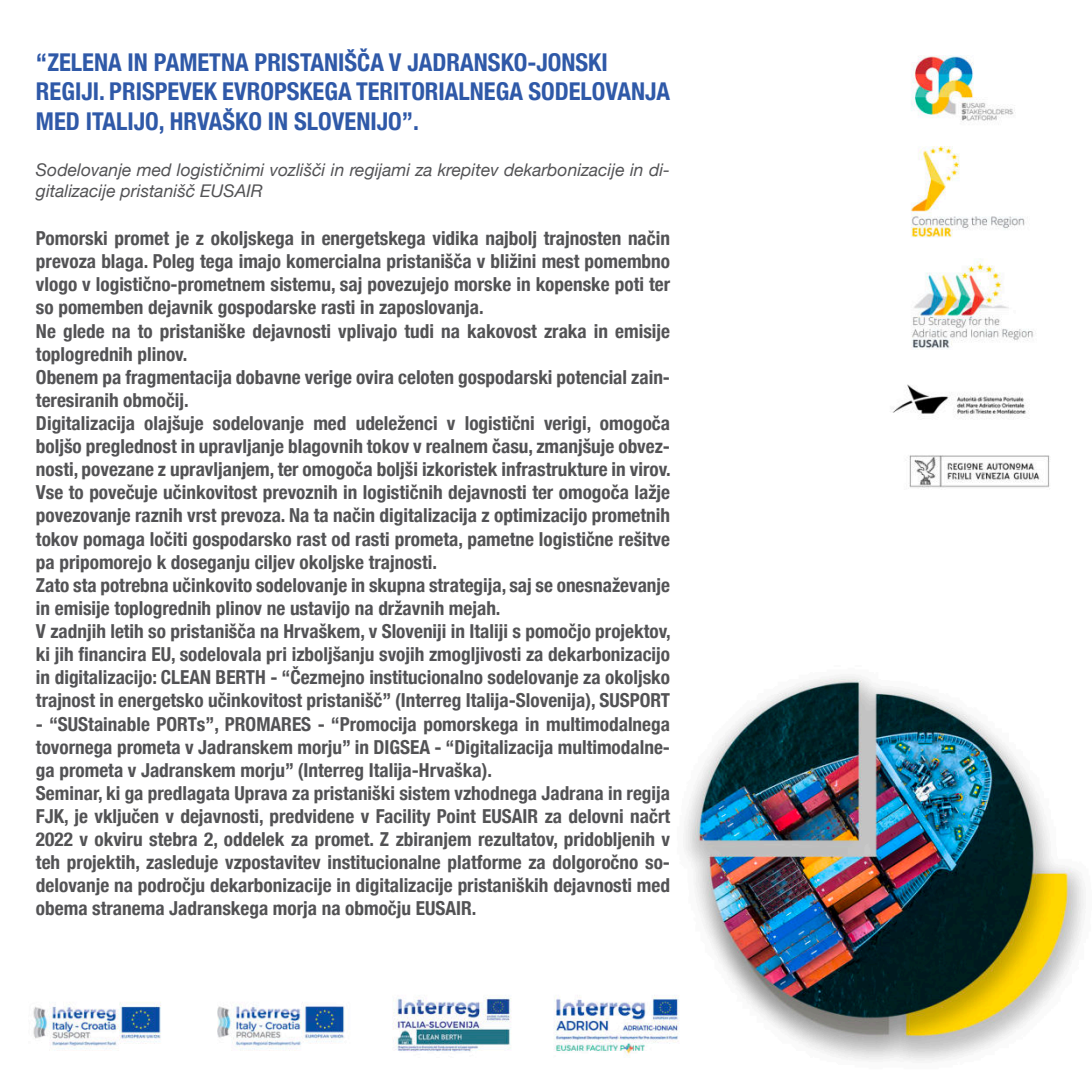
<style>
.page{position:relative;width:1092px;height:1092px;background:#fff}
.page>*{position:absolute;margin:0;border:0;box-sizing:border-box;transform-origin:0 0}
.t1{font:700 condensed 24.5px/29.4px "Helvetica Neue";color:#2f59a8}
.t2{font:700 condensed 19.25px/23.1px "Helvetica Neue";color:#535355}
.t3{font:italic 17.5px/21px "Helvetica Neue";color:#535355}
</style>
<div class="page">
<img style="left:33px;top:55px;width:1052px;height:1006px">
<p class="t1" style="left:36px;top:46px;width:635px">“ZELENA IN PAMETNA PRISTANIŠČA V JADRANSKO-JONSKI<br>REGIJI. PRISPEVEK EVROPSKEGA TERITORIALNEGA SODELOVANJA<br>MED ITALIJO, HRVAŠKO IN SLOVENIJO”.</p>
<p class="t3" style="left:36px;top:160px;width:635px">Sodelovanje med logističnimi vozlišči in regijami za krepitev dekarbonizacije in di&shy;gitalizacije pristanišč EUSAIR</p>
<p class="t2" style="left:36px;top:225px;width:636px">Pomorski promet je z okoljskega in energetskega vidika najbolj trajnosten način prevoza blaga. Poleg tega imajo komercialna pristanišča v bližini mest pomembno vlogo v logistično-prometnem sistemu, saj povezujejo morske in kopenske poti ter so pomemben dejavnik gospodarske rasti in zaposlovanja.<br>Ne glede na to pristaniške dejavnosti vplivajo tudi na kakovost zraka in emisije toplogrednih plinov.<br>Obenem pa fragmentacija dobavne verige ovira celoten gospodarski potencial zain&shy;teresiranih območij.<br>Digitalizacija olajšuje sodelovanje med udeleženci v logistični verigi, omogoča boljšo preglednost in upravljanje blagovnih tokov v realnem času, zmanjšuje obvez&shy;nosti, povezane z upravljanjem, ter omogoča boljši izkoristek infrastrukture in virov.<br>Vse to povečuje učinkovitost prevoznih in logističnih dejavnosti ter omogoča lažje povezovanje raznih vrst prevoza. Na ta način digitalizacija z optimizacijo prometnih tokov pomaga ločiti gospodarsko rast od rasti prometa, pametne logistične rešitve pa pripomorejo k doseganju ciljev okoljske trajnosti.<br>Zato sta potrebna učinkovito sodelovanje in skupna strategija, saj se onesnaževanje in emisije toplogrednih plinov ne ustavijo na državnih mejah.<br>V zadnjih letih so pristanišča na Hrvaškem, v Sloveniji in Italiji s pomočjo projektov, ki jih financira EU, sodelovala pri izboljšanju svojih zmogljivosti za dekarbonizacijo in digitalizacijo: CLEAN BERTH - “Čezmejno institucionalno sodelovanje za okoljsko trajnost in energetsko učinkovitost pristanišč” (Interreg Italija-Slovenija), SUSPORT</p>
<p class="t2" style="left:36px;top:710px;width:635px">- “SUStainable PORTs”, PROMARES - “Promocija pomorskega in multimodalnega tovornega prometa v Jadranskem morju” in DIGSEA - “Digitalizacija multimodalne&shy;ga prometa v Jadranskem morju” (Interreg Italija-Hrvaška).<br>Seminar, ki ga predlagata Uprava za pristaniški sistem vzhodnega Jadrana in regija FJK, je vključen v dejavnosti, predvidene v Facility Point EUSAIR za delovni načrt 2022 v okviru stebra 2, oddelek za promet. Z zbiranjem rezultatov, pridobljenih v teh projektih, zasleduje vzpostavitev institucionalne platforme za dolgoročno so&shy;delovanje na področju dekarbonizacije in digitalizacije pristaniških dejavnosti med obema stranema Jadranskega morja na območju EUSAIR.</p>
</div>
